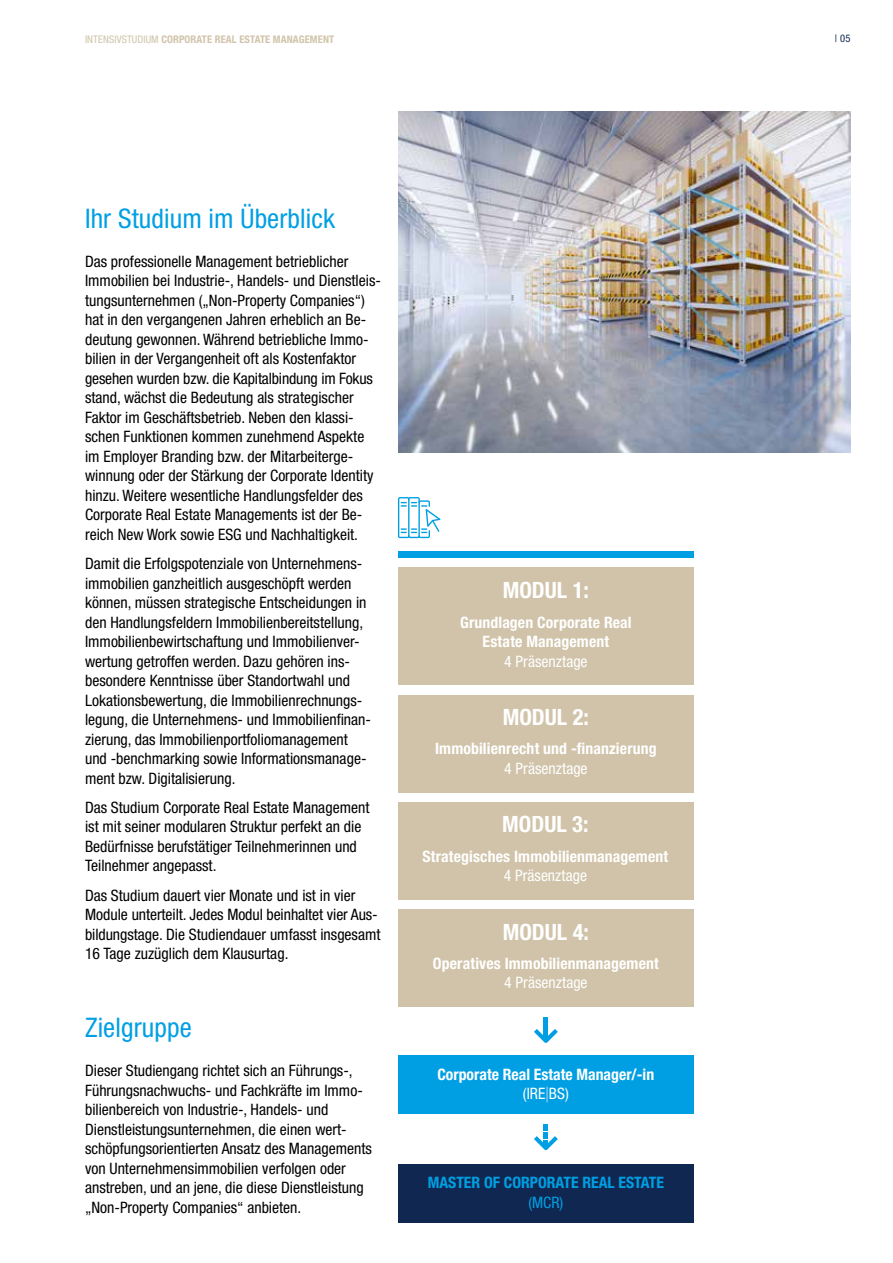
<style>
.page{position:relative;width:893px;height:1263px;background:#fff}
.page>*{position:absolute;margin:0;border:0;box-sizing:border-box;transform-origin:0 0}
.t1{font:condensed 27px "Helvetica Neue LT Pro";letter-spacing:.005em;color:#009fe3}
.t2{font:700 condensed 22.5px "Helvetica Neue LT Pro";color:#fff}
.t3{font:condensed 15.75px/19.5px "Helvetica Neue LT Pro";color:#000}
.t4{font:700 condensed 15.75px/19.5px "Helvetica Neue LT Pro";letter-spacing:.01em;color:#fff;text-align:center}
.t5{font:condensed 15.75px "Helvetica Neue LT Pro";letter-spacing:.005em;color:#fff}
.t6{font:700 condensed 15.75px "Helvetica Neue LT Pro";color:#009fe3}
.t7{font:condensed 15.75px "Helvetica Neue LT Pro";color:#009fe3}
.t8{font:700 condensed 10.5px "Helvetica Neue LT Pro";letter-spacing:.01em;color:#d0c3a9}
.t9{font:condensed 10.5px "Helvetica Neue LT Pro";color:#102851}
.s1{font-weight:400}
.s2{font-weight:100;font-stretch:normal}
</style>
<div class="page">
<img style="left:398px;top:111px;width:452px;height:341px">
<div style="left:398px;top:1055px;width:296px;height:59px;background:#009fe3"></div>
<div style="left:398px;top:1164px;width:296px;height:58px;background:#102851"></div>
<div style="left:398px;top:551px;width:296px;height:6px;background:#009fe3"></div>
<svg style="left:398px;top:497px;width:42px;height:41px"></svg>
<hr style="left:544px;top:1017px;width:4px;height:23px;background:#009fe3">
<svg style="left:534px;top:1029px;width:24px;height:14px"></svg>
<div style="left:398px;top:567px;width:296px;height:118px;background:#d0c3a9"></div>
<div style="left:398px;top:695px;width:296px;height:97px;background:#d0c3a9"></div>
<div style="left:398px;top:802px;width:296px;height:98px;background:#d0c3a9"></div>
<div style="left:398px;top:909px;width:296px;height:98px;background:#d0c3a9"></div>
<svg style="left:534px;top:1124px;width:24px;height:26px"></svg>
<p class="t8" style="left:85px;top:32px;width:251px"><span class="s1">INTENSIVSTUDIUM</span> CORPORATE REAL ESTATE MANAGEMENT</p>
<p class="t9" style="left:835px;top:32px;width:17px">| 05</p>
<h1 class="t1" style="left:85px;top:203px;width:252px">Ihr Studium im Überblick</h1>
<p class="t3" style="left:85px;top:251px;width:297px">Das professionelle Management betrieblicher Immobilien bei Industrie-, Handels- und Dienstleis&shy;tungsunternehmen („Non-Property Companies“) hat in den vergangenen Jahren erheblich an Be&shy;deutung gewonnen. Während betriebliche Immo&shy;bilien in der Vergangenheit oft als Kostenfaktor gesehen wurden bzw. die Kapitalbindung im Fokus stand, wächst die Bedeutung als strategischer Faktor im Geschäftsbetrieb. Neben den klassi&shy;schen Funktionen kommen zunehmend Aspekte im Employer Branding bzw. der Mitarbeiterge&shy;winnung oder der Stärkung der Corporate Identity hinzu. Weitere wesentliche Handlungsfelder des Corporate Real Estate Managements ist der Be&shy;reich New Work sowie ESG und Nachhaltigkeit.</p>
<p class="t3" style="left:85px;top:554px;width:288px">Damit die Erfolgspotenziale von Unternehmens&shy;immobilien ganzheitlich ausgeschöpft werden können, müssen strategische Entscheidungen in den Handlungsfeldern Immobilienbereitstellung, Immobilienbewirtschaftung und Immobilienver&shy;wertung getroffen werden. Dazu gehören ins&shy;besondere Kenntnisse über Standortwahl und Lokationsbewertung, die Immobilienrechnungs&shy;legung, die Unternehmens- und Immobilienfinan&shy;zierung, das Immobilienportfoliomanagement und -benchmarking sowie Informationsmanage&shy;ment bzw. Digitalisierung.</p>
<p class="t3" style="left:85px;top:797px;width:286px">Das Studium Corporate Real Estate Management ist mit seiner modularen Struktur perfekt an die Bedürfnisse berufstätiger Teilnehmerinnen und Teilnehmer angepasst.</p>
<p class="t3" style="left:85px;top:885px;width:297px">Das Studium dauert vier Monate und ist in vier Module unterteilt. Jedes Modul beinhaltet vier Aus&shy;bildungstage. Die Studiendauer umfasst insgesamt 16 Tage zuzüglich dem Klausurtag.</p>
<h1 class="t1" style="left:85px;top:1012px;width:108px">Zielgruppe</h1>
<p class="t3" style="left:85px;top:1061px;width:288px">Dieser Studiengang richtet sich an Führungs-, Führungsnachwuchs- und Fachkräfte im Immo&shy;bilienbereich von Industrie-, Handels- und Dienstleistungsunternehmen, die einen wert&shy;schöpfungsorientierten Ansatz des Managements von Unternehmensimmobilien verfolgen oder anstreben, und an jene, die diese Dienstleistung „Non-Property Companies“ anbieten.</p>
<h2 class="t2" style="left:503px;top:577px;width:88px">MODUL 1:</h2>
<p class="t4" style="left:460px;top:612px;width:173px">Grundlagen Corporate Real<br>Estate Management</p>
<p class="t5" style="left:504px;top:652px;width:85px">4 Präsenztage</p>
<h2 class="t2" style="left:503px;top:703px;width:88px">MODUL 2:</h2>
<p class="t4" style="left:435px;top:739px;width:223px">Immobilienrecht und -finanzierung</p>
<p class="t5" style="left:504px;top:759px;width:85px">4 Präsenztage</p>
<h2 class="t2" style="left:502px;top:811px;width:88px">MODUL 3:</h2>
<p class="t4" style="left:422px;top:846px;width:247px">Strategisches Immobilienmanagement</p>
<p class="t5" style="left:504px;top:866px;width:85px">4 Präsenztage</p>
<h2 class="t2" style="left:503px;top:918px;width:88px">MODUL 4:</h2>
<p class="t4" style="left:433px;top:953px;width:227px">Operatives Immobilienmanagement</p>
<p class="t5" style="left:504px;top:974px;width:85px">4 Präsenztage</p>
<p class="t4" style="left:437px;top:1064px;width:218px">Corporate Real Estate Manager/-in <span class="s1">(IRE</span><span class="s2">|</span><span class="s1">BS)</span></p>
<p class="t6" style="left:428px;top:1173px;width:238px">MASTER OF CORPORATE REAL ESTATE</p>
<p class="t7" style="left:528px;top:1193px;width:37px">(MCR)</p>
</div>
